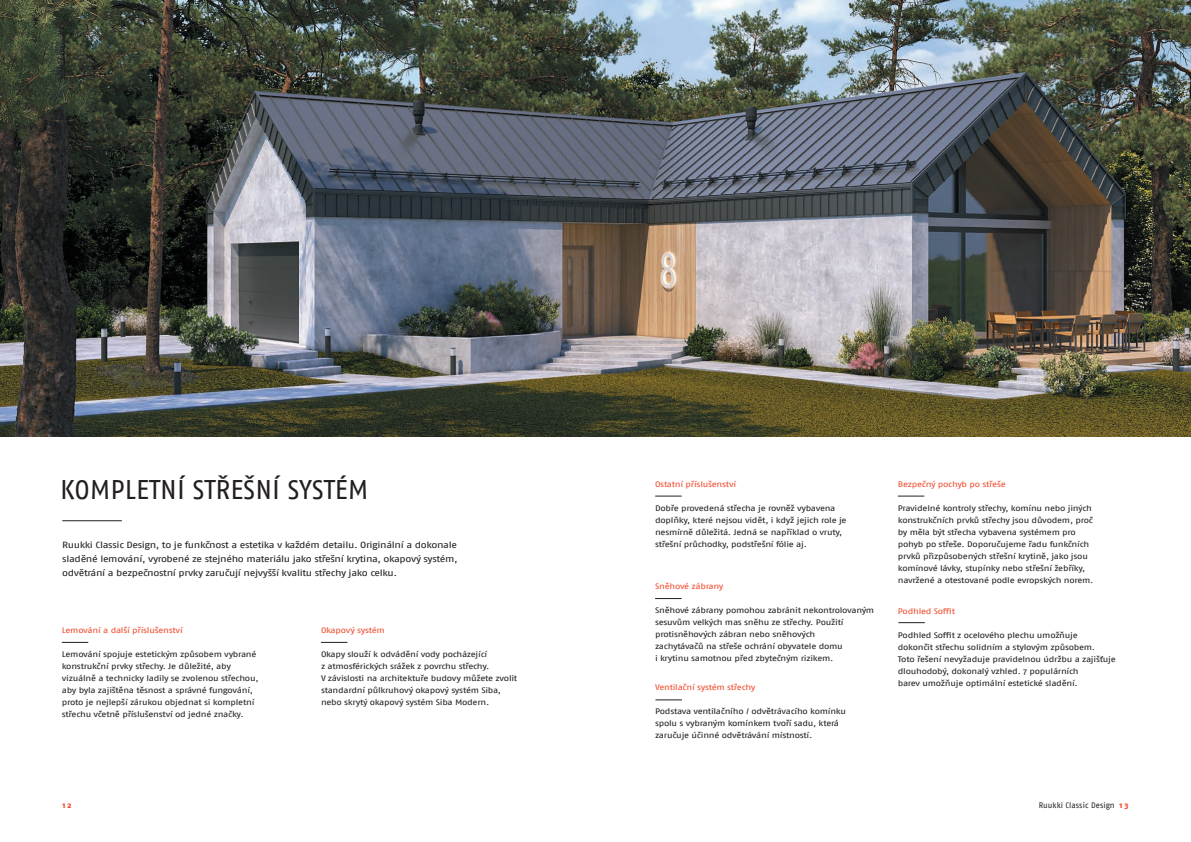
<style>
.page{position:relative;width:1191px;height:842px;background:#fff}
.page>*{position:absolute;margin:0;border:0;box-sizing:border-box;transform-origin:0 0}
.t1{font:27px "Fago Pro";color:#231f20}
.t2{font:9px/14px "Fago Pro";letter-spacing:-.03em;color:#231f20;text-align:justify;scale:1.2 1}
.t3{font:8px/12px "Fago Pro";letter-spacing:-.03em;color:#231f20;scale:1.2 1}
.t4{font:8px "Fago Pro";letter-spacing:-.025em;color:#ef4d2f;scale:1.2 1}
.t5{font:8px "Fago Pro";letter-spacing:.005em;color:#231f20}
.t6{font:800 8px "Fago Pro";color:#ef4d2f}
.s1{font-weight:800;color:#ef4d2f}
</style>
<div class="page">
<img style="left:0;top:0;width:1191px;height:437px">
<svg style="left:62px;top:642px;width:26px;height:1px"></svg>
<svg style="left:321px;top:642px;width:26px;height:1px"></svg>
<hr style="left:62px;top:520px;width:60px;height:1px;background:#231f20">
<svg style="left:898px;top:622px;width:26px;height:1px"></svg>
<svg style="left:898px;top:496px;width:26px;height:1px"></svg>
<svg style="left:655px;top:496px;width:26px;height:1px"></svg>
<svg style="left:655px;top:598px;width:26px;height:1px"></svg>
<svg style="left:655px;top:700px;width:27px;height:1px"></svg>
<h1 class="t1" style="left:60px;top:474px;width:310px">KOMPLETNÍ STŘEŠNÍ SYSTÉM</h1>
<p class="t2" style="left:62px;top:537px;width:331px">Ruukki Classic Design, to je funkčnost a estetika v každém detailu. Originální a dokonale sladěné lemování, vyrobené ze stejného materiálu jako střešní krytina, okapový systém, odvětrání a bezpečnostní prvky zaručují nejvyšší kvalitu střechy jako celku.</p>
<p class="t4" style="left:62px;top:625px;width:102px">Lemování a další příslušenství</p>
<p class="t3" style="left:62px;top:648px;width:165px">Lemování spojuje estetickým způsobem vybrané konstrukční prvky střechy. Je důležité, aby vizuálně a technicky ladily se zvolenou střechou, aby byla zajištěna těsnost a správné fungování, proto je nejlepší zárukou objednat si kompletní střechu včetně příslušenství od jedné značky.</p>
<p class="t4" style="left:321px;top:625px;width:55px">Okapový systém</p>
<p class="t3" style="left:321px;top:648px;width:165px">Okapy slouží k odvádění vody pocházející<br>z atmosférických srážek z povrchu střechy.<br>V závislosti na architektuře budovy můžete zvolit standardní půlkruhový okapový systém Siba, nebo skrytý okapový systém Siba Modern.</p>
<p class="t4" style="left:655px;top:479px;width:69px">Ostatní příslušenství</p>
<p class="t3" style="left:655px;top:502px;width:161px">Dobře provedená střecha je rovněž vybavena doplňky, které nejsou vidět, i když jejich role je nesmírně důležitá. Jedná se například o vruty, střešní průchodky, podstřešní fólie aj.</p>
<p class="t4" style="left:655px;top:581px;width:59px">Sněhové zábrany</p>
<p class="t3" style="left:655px;top:604px;width:184px">Sněhové zábrany pomohou zabránit nekontrolovaným sesuvům velkých mas sněhu ze střechy. Použití protisněhových zábran nebo sněhových<br>zachytávačů na střeše ochrání obyvatele domu<br>i krytinu samotnou před zbytečným rizikem.</p>
<p class="t4" style="left:655px;top:683px;width:85px">Ventilační systém střechy</p>
<p class="t3" style="left:655px;top:705px;width:161px">Podstava ventilačního / odvětrávacího komínku spolu s vybraným komínkem tvoří sadu, která zaručuje účinné odvětrávání místností.</p>
<p class="t4" style="left:898px;top:479px;width:91px">Bezpečný pochyb po střeše</p>
<p class="t3" style="left:898px;top:502px;width:165px">Pravidelné kontroly střechy, komínu nebo jiných konstrukčních prvků střechy jsou důvodem, proč by měla být střecha vybavena systémem pro pohyb po střeše. Doporučujeme řadu funkčních prvků přizpůsobených střešní krytině, jako jsou komínové lávky, stupínky nebo střešní žebříky, navržené a otestované podle evropských norem.</p>
<p class="t4" style="left:898px;top:606px;width:49px">Podhled Soffit</p>
<p class="t3" style="left:898px;top:629px;width:183px">Podhled Soffit z ocelového plechu umožňuje<br>dokončit střechu solidním a stylovým způsobem.<br>Toto řešení nevyžaduje pravidelnou údržbu a zajišťuje dlouhodobý, dokonalý vzhled. 7 populárních<br>barev umožňuje optimální estetické sladění.</p>
<p class="t6" style="left:62px;top:800px;width:11px">1 2</p>
<p class="t5" style="left:1038px;top:800px;width:91px">Ruukki Classic Design <span class="s1">1 3</span></p>
</div>
